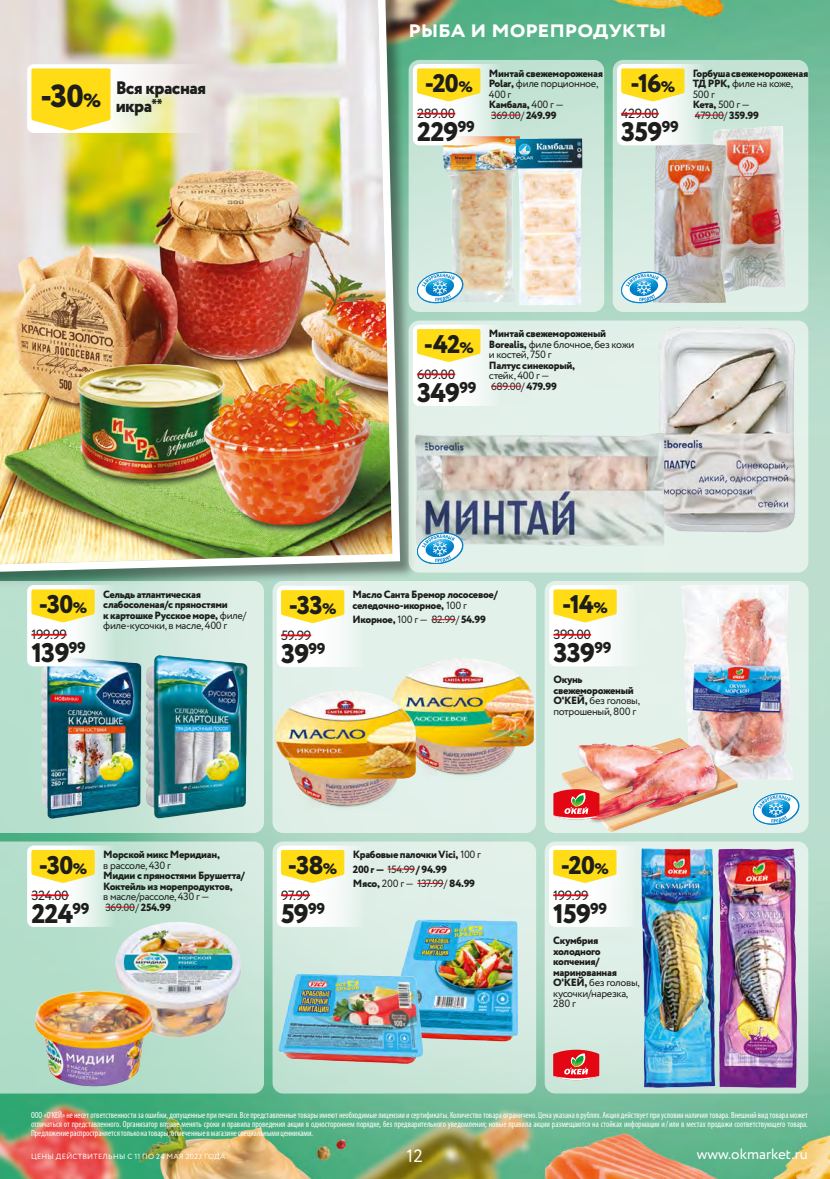
<style>
.page{position:relative;width:830px;height:1179px;background:#fff}
.page>*{position:absolute;margin:0;border:0;box-sizing:border-box;transform-origin:0 0}
.t1{font:800 26.85px "Circe";letter-spacing:-.03em;color:#1d1d1b}
.t2{font:800 25.5px "Circe";letter-spacing:-.03em;color:#1d1d1b}
.t3{font:700 24px "Circe";letter-spacing:-.005em;color:#fff}
.t4{font:800 18px/18px "Circe";letter-spacing:-.03em;color:#1d1d1b}
.t5{font:18px "Circe";color:#fff}
.t6{font:15px "Circe";color:#fff}
.t7{font:13.35px "Circe";letter-spacing:-.03em;color:#1d1d1b}
.t8{font:800 10.5px/10.5px "Circe";letter-spacing:-.03em;color:#1d1d1b}
.t9{font:10.5px/10.5px "Circe";letter-spacing:-.03em;color:#1d1d1b}
.t10{font:condensed 9px/9px "Myriad Pro";letter-spacing:-.005em;color:#fff;text-align:justify;scale:.95 1}
.t11{font:7.5px "Circe";letter-spacing:.03em;color:#fff}
.s1{font-family:"PT Sans";font-weight:700;font-stretch:condensed}
.s2{font-size:15.3px}
.s3{font-weight:400}
.s4{font-weight:800}
</style>
<div class="page">
<img style="left:0;top:0;width:830px;height:1179px">
<div style="left:0;top:0;width:417px;height:589px;background:#1d1d1b;opacity:.48"></div>
<img style="left:0;top:0;width:404px;height:576px">
<div style="left:409px;top:320px;width:399px;height:252px;background:#e3f1eb;border-radius:11px"></div>
<img style="left:571px;top:320px;width:237px;height:212px">
<img style="left:415px;top:419px;width:311px;height:129px">
<div style="left:413px;top:324px;width:98px;height:82px;background:linear-gradient(to right,#fff,#e4f2ec);border-radius:6px"></div>
<hr style="left:417px;top:373px;width:38px;height:2px;background:#e30613">
<svg style="left:417px;top:329px;width:63px;height:33px"></svg>
<hr style="left:491px;top:386px;width:30px;height:1px;background:#e30613">
<div style="left:613px;top:60px;width:195px;height:252px;background:linear-gradient(to bottom,#c4e3d5,#e1f0e9);border-radius:11px"></div>
<img style="left:715px;top:127px;width:76px;height:166px">
<img style="left:630px;top:134px;width:117px;height:176px">
<svg style="left:617px;top:64px;width:98px;height:81px"></svg>
<hr style="left:621px;top:113px;width:38px;height:2px;background:#e30613">
<svg style="left:621px;top:68px;width:63px;height:33px"></svg>
<svg style="left:695px;top:115px;width:29px;height:1px"></svg>
<svg style="left:0;top:841px;width:264px;height:252px;fill:#b9dfce"></svg>
<img style="left:111px;top:913px;width:133px;height:125px">
<img style="left:27px;top:972px;width:133px;height:121px">
<svg style="left:27px;top:845px;width:98px;height:82px"></svg>
<hr style="left:31px;top:894px;width:38px;height:2px;background:#e30613">
<svg style="left:31px;top:850px;width:64px;height:33px"></svg>
<hr style="left:105px;top:906px;width:30px;height:1px;background:#e30613">
<div style="left:273px;top:841px;width:263px;height:252px;background:linear-gradient(to bottom,#e5f1ec,#bfe1d1);border-radius:11px"></div>
<img style="left:382px;top:902px;width:154px;height:165px">
<img style="left:278px;top:973px;width:144px;height:90px">
<div style="left:277px;top:845px;width:98px;height:82px;background:linear-gradient(to right,#fff,#e2f0ea);border-radius:6px"></div>
<hr style="left:281px;top:894px;width:29px;height:2px;background:#e30613">
<svg style="left:281px;top:850px;width:63px;height:33px"></svg>
<svg style="left:388px;top:868px;width:27px;height:1px"></svg>
<svg style="left:417px;top:883px;width:27px;height:1px"></svg>
<svg style="left:0;top:581px;width:264px;height:252px"></svg>
<img style="left:142px;top:655px;width:107px;height:169px">
<img style="left:31px;top:655px;width:111px;height:169px">
<svg style="left:27px;top:585px;width:98px;height:81px"></svg>
<hr style="left:31px;top:634px;width:36px;height:1px;background:#e30613">
<svg style="left:31px;top:589px;width:64px;height:33px"></svg>
<div style="left:273px;top:581px;width:263px;height:252px;background:#e2f1ea;border-radius:11px"></div>
<img style="left:395px;top:658px;width:138px;height:118px">
<img style="left:276px;top:691px;width:140px;height:117px">
<div style="left:277px;top:585px;width:98px;height:82px;background:linear-gradient(to right,#fff,#e6f3ed);border-radius:6px"></div>
<hr style="left:281px;top:634px;width:30px;height:2px;background:#e30613">
<svg style="left:281px;top:590px;width:63px;height:33px"></svg>
<svg style="left:431px;top:619px;width:25px;height:1px"></svg>
<div style="left:545px;top:581px;width:263px;height:252px;background:#e4f1eb;border-radius:11px"></div>
<img style="left:681px;top:581px;width:127px;height:207px">
<img style="left:731px;top:726px;width:6px;height:64px">
<img style="left:561px;top:692px;width:170px;height:140px">
<svg style="left:553px;top:789px;width:46px;height:30px"></svg>
<div style="left:549px;top:585px;width:98px;height:81px;background:linear-gradient(to right,#fff9fc,#e8f5f0);border-radius:6px"></div>
<hr style="left:553px;top:634px;width:38px;height:1px;background:#e30613">
<svg style="left:553px;top:589px;width:64px;height:33px"></svg>
<div style="left:545px;top:841px;width:263px;height:252px;background:linear-gradient(to bottom,#e7f4ee,#cfe5db);border-radius:11px"></div>
<img style="left:794px;top:841px;width:14px;height:252px">
<img style="left:611px;top:841px;width:183px;height:252px">
<svg style="left:553px;top:1049px;width:46px;height:31px"></svg>
<svg style="left:549px;top:845px;width:98px;height:82px"></svg>
<hr style="left:553px;top:894px;width:35px;height:2px;background:#e30613">
<svg style="left:553px;top:850px;width:63px;height:33px"></svg>
<svg style="left:753px;top:793px;width:46px;height:31px"></svg>
<svg style="left:417px;top:533px;width:46px;height:31px"></svg>
<svg style="left:621px;top:272px;width:46px;height:31px"></svg>
<div style="left:409px;top:60px;width:195px;height:252px;background:linear-gradient(to bottom,#bfe0d1,#ddeee7);border-radius:11px"></div>
<img style="left:444px;top:137px;width:76px;height:165px">
<img style="left:516px;top:138px;width:66px;height:167px">
<svg style="left:413px;top:64px;width:98px;height:81px"></svg>
<hr style="left:417px;top:113px;width:38px;height:2px;background:#e30613">
<svg style="left:417px;top:68px;width:63px;height:33px"></svg>
<hr style="left:491px;top:115px;width:30px;height:1px;background:#e30613">
<svg style="left:417px;top:272px;width:46px;height:31px"></svg>
<svg style="left:27px;top:64px;width:197px;height:69px"></svg>
<svg style="left:28px;top:65px;width:86px;height:69px"></svg>
<h3 class="t4" style="left:41px;top:80px;width:167px;text-indent:75px">Вся красная <sup>-30</sup><sup>%</sup> икра<span class="s1">**</span></h3>
<h3 class="t3" style="left:409px;top:13px;width:259px">рыба и морепродукты</h3>
<h2 class="t2" style="left:425px;top:66px;width:50px">-20<span class="s2">%</span></h2>
<p class="t8" style="left:489px;top:68px;width:116px">Минтай свежемороженая<br>Polar, <span class="s3">филе порционное,<br>400 г<br></span>Камбала, <span class="s3">400 г —<br>369.00/</span> 249.99</p>
<p class="t7" style="left:417px;top:105px;width:40px">289.00</p>
<h1 class="t1" style="left:417px;top:114px;width:59px">229<sup>99</sup></h1>
<h2 class="t2" style="left:630px;top:66px;width:46px">-16<span class="s2">%</span></h2>
<p class="t8" style="left:693px;top:68px;width:117px">Горбуша свежемороженая<br>ТД РРК, <span class="s3">филе на коже,<br>500 г<br></span>Кета, <span class="s3">500 г —<br>479.00/</span> 359.99</p>
<p class="t7" style="left:621px;top:105px;width:39px">429.00</p>
<h1 class="t1" style="left:621px;top:114px;width:59px">359<sup>99</sup></h1>
<h2 class="t2" style="left:424px;top:327px;width:52px">-42<span class="s2">%</span></h2>
<p class="t9" style="left:489px;top:329px;width:147px"><span class="s4">Минтай свежемороженый<br>Borealis,</span> филе блочное, без кожи и костей, 750 г</p>
<p class="t8" style="left:489px;top:360px;width:88px">Палтус синекорый,</p>
<p class="t9" style="left:489px;top:371px;width:70px">стейк, 400 г —<br>689.00/ <span class="s4">479.99</span></p>
<p class="t7" style="left:417px;top:365px;width:40px">609.00</p>
<h1 class="t1" style="left:417px;top:374px;width:61px">349<sup>99</sup></h1>
<h2 class="t2" style="left:39px;top:587px;width:50px">-30<span class="s2">%</span></h2>
<p class="t8" style="left:103px;top:589px;width:144px">Сельдь атлантическая слабосоленая/с пряностями<br>к картошке Русское море, <span class="s3">филе/ филе-кусочки, в масле, 400 г</span></p>
<p class="t7" style="left:31px;top:626px;width:37px">199.99</p>
<h2 class="t2" style="left:289px;top:588px;width:49px">-33<span class="s2">%</span></h2>
<p class="t8" style="left:352px;top:590px;width:147px">Масло Санта Бремор лососевое/ селедочно-икорное, <span class="s3">100 г</span></p>
<p class="t8" style="left:352px;top:615px;width:135px">Икорное, <span class="s3">100 г — 82.99/</span> 54.99</p>
<p class="t7" style="left:281px;top:626px;width:32px">59.99</p>
<h2 class="t2" style="left:562px;top:587px;width:47px">-14<span class="s2">%</span></h2>
<p class="t7" style="left:553px;top:626px;width:39px">399.00</p>
<h1 class="t1" style="left:31px;top:635px;width:56px">139<sup>99</sup></h1>
<h1 class="t1" style="left:281px;top:635px;width:46px">39<sup>99</sup></h1>
<h1 class="t1" style="left:553px;top:635px;width:60px">339<sup>99</sup></h1>
<p class="t8" style="left:553px;top:675px;width:88px">Окунь свежемороженый<br>О'КЕЙ, <span class="s3">без головы, потрошеный, 800 г</span></p>
<h2 class="t2" style="left:39px;top:847px;width:50px">-30<span class="s2">%</span></h2>
<p class="t7" style="left:31px;top:886px;width:39px">324.00</p>
<h1 class="t1" style="left:31px;top:895px;width:60px">224<sup>99</sup></h1>
<p class="t8" style="left:103px;top:850px;width:118px">Морской микс Меридиан,</p>
<p class="t9" style="left:103px;top:860px;width:69px">в рассоле, 430 г</p>
<p class="t8" style="left:103px;top:871px;width:143px">Мидии с пряностями Брушетта/<br>Коктейль из морепродуктов,</p>
<p class="t9" style="left:103px;top:891px;width:108px">в масле/рассоле, 430 г —<br>369.00/ <span class="s4">254.99</span></p>
<h2 class="t2" style="left:288px;top:847px;width:51px">-38<span class="s2">%</span></h2>
<p class="t8" style="left:353px;top:848px;width:130px;line-height:14.4px">Крабовые палочки Vici, <span class="s3">100 г<br></span>200 г — <span class="s3">154.99</span>/ 94.99<br>Мясо, <span class="s3">200 г — 137.99/</span> 84.99</p>
<p class="t7" style="left:281px;top:886px;width:30px">97.99</p>
<h1 class="t1" style="left:281px;top:895px;width:46px">59<sup>99</sup></h1>
<h2 class="t2" style="left:561px;top:847px;width:50px">-20<span class="s2">%</span></h2>
<p class="t7" style="left:553px;top:886px;width:37px">199.99</p>
<h1 class="t1" style="left:553px;top:895px;width:56px">159<sup>99</sup></h1>
<p class="t8" style="left:553px;top:936px;width:88px">Скумбрия холодного копчения/ маринованная<br>О'КЕЙ, <span class="s3">без головы, кусочки/нарезка,<br>280 г</span></p>
<p class="t10" style="left:31px;top:1110px;width:819px">ООО «О'КЕЙ» не несет ответственности за ошибки, допущенные при печати. Все представленные товары имеют необходимые лицензии и сертификаты. Количество товара ограничено. Цена указана в рублях. Акция действует при условии наличия товара. Внешний вид товара может отличаться от представленного. Организатор вправе менять сроки и правила проведения акции в одностороннем порядке, без предварительного уведомления; новые правила акции размещаются на стойках информации и/или в местах продажи соответствующего товара.<br>Предложение распространяется только на товары, отмеченные в магазине специальными ценниками.</p>
<p class="t11" style="left:31px;top:1151px;width:196px">ЦЕНЫ ДЕЙСТВИТЕЛЬНЫ с 11 по 24 мая 2023 ГОДА</p>
<h3 class="t5" style="left:407px;top:1143px;width:18px">12</h3>
<h3 class="t6" style="left:697px;top:1144px;width:113px">www.okmarket.ru</h3>
</div>
